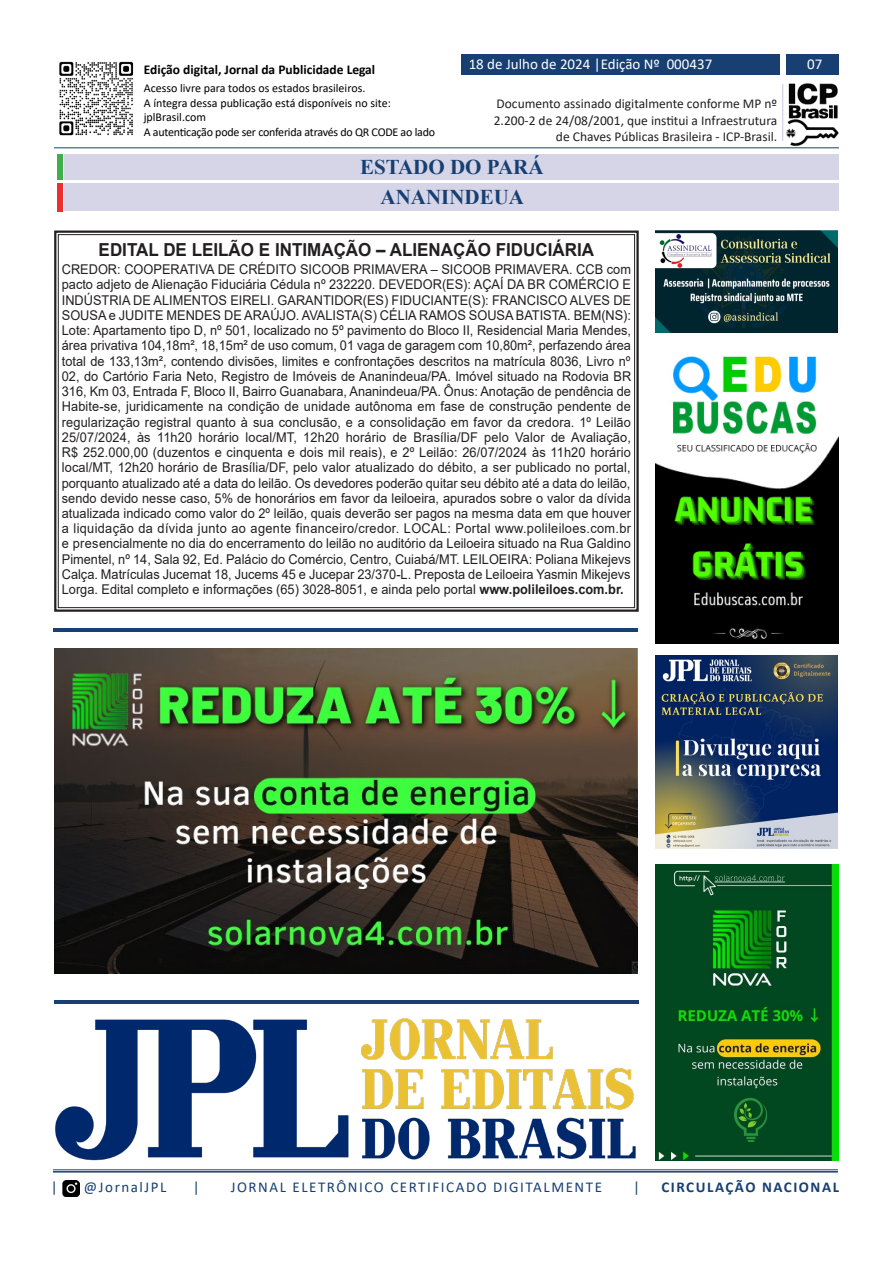
<style>
.page{position:relative;width:893px;height:1263px;background:#fff}
.page>*{position:absolute;margin:0;border:0;box-sizing:border-box;transform-origin:0 0}
.t1{font:700 21px/30.5px "Times New Roman";color:#173f72;text-align:center}
.t2{font:700 18px "Arial";color:#231f20;scale:.95 1}
.t3{font:15px "Calibri";letter-spacing:.105em;color:#173f72}
.t4{font:15px "Calibri";color:#fff}
.t5{font:700 15px "Calibri";letter-spacing:.105em;color:#173f72}
.t6{font:13.5px/15.3px "Arial";color:#231f20;text-align:justify;scale:.95 1}
.t7{font:13.5px/16.2px "Calibri";color:#231f20;text-align:right}
.t8{font:700 13.5px "Calibri";color:#000}
.t9{font:12px/14.4px "Calibri";color:#000}
.s1{font-weight:700}
</style>
<div class="page">
<img style="left:54px;top:649px;width:584px;height:325px">
<div style="left:54px;top:231px;width:585px;height:381px;border:2px solid #231f20"></div>
<img style="left:59px;top:61px;width:75px;height:75px">
<img style="left:783px;top:83px;width:56px;height:64px">
<hr style="left:782px;top:84px;width:1px;height:57px;background:#c7c7d9">
<div style="left:786px;top:54px;width:53px;height:21px;background:#173f72"></div>
<div style="left:461px;top:54px;width:319px;height:21px;background:#173f72"></div>
<hr style="left:54px;top:147px;width:785px;height:1px;background:#173f72">
<hr style="left:53px;top:1169px;width:785px;height:1px;background:#173f72">
<hr style="left:53px;top:1171px;width:785px;height:1px;background:#173f72">
<div style="left:57px;top:154px;width:6px;height:26px;background:#40ae49"></div>
<div style="left:65px;top:154px;width:774px;height:26px;background:#d5d5e7"></div>
<img style="left:655px;top:864px;width:184px;height:296px">
<img style="left:655px;top:231px;width:183px;height:101px">
<img style="left:655px;top:656px;width:183px;height:192px">
<img style="left:656px;top:356px;width:183px;height:287px">
<hr style="left:54px;top:628px;width:584px;height:3px;background:#173f72">
<div style="left:65px;top:184px;width:774px;height:27px;background:#d5d5e7"></div>
<div style="left:57px;top:184px;width:6px;height:28px;background:#ee2d2d"></div>
<img style="left:52px;top:983px;width:660px;height:214px">
<p class="t8" style="left:144px;top:60px;width:233px">Edição digital, Jornal da Publicidade Legal</p>
<p class="t9" style="left:144px;top:81px;width:293px">Acesso livre para todos os estados brasileiros.<br>A íntegra dessa publicação está disponíveis no site: jplBrasil.com<br>A autenticação pode ser conferida através do QR CODE ao lado</p>
<p class="t4" style="left:469px;top:54px;width:245px">18 de Julho de 2024 |Edição Nº 000437</p>
<p class="t4" style="left:807px;top:54px;width:17px">07</p>
<p class="t7" style="left:494px;top:95px;width:285px">Documento assinado digitalmente conforme MP nº<br>2.200-2 de 24/08/2001, que institui a Infraestrutura de Chaves Públicas Brasileira - ICP-Brasil.</p>
<h1 class="t1" style="left:360px;top:151px;width:185px">ESTADO DO PARÁ<br>ANANINDEUA</h1>
<h2 class="t2" style="left:99px;top:237px;width:523px">EDITAL DE LEILÃO E INTIMAÇÃO – ALIENAÇÃO FIDUCIÁRIA</h2>
<p class="t6" style="left:62px;top:262px;width:601px">CREDOR: COOPERATIVA DE CRÉDITO SICOOB PRIMAVERA – SICOOB PRIMAVERA. CCB com pacto adjeto de Alienação Fiduciária Cédula nº 232220. DEVEDOR(ES): AÇAÍ DA BR COMÉRCIO E INDÚSTRIA DE ALIMENTOS EIRELI. GARANTIDOR(ES) FIDUCIANTE(S): FRANCISCO ALVES DE SOUSA e JUDITE MENDES DE ARAÚJO. AVALISTA(S) CÉLIA RAMOS SOUSA BATISTA. BEM(NS):<br>Lote: Apartamento tipo D, nº 501, localizado no 5º pavimento do Bloco II, Residencial Maria Mendes, área privativa 104,18m², 18,15m² de uso comum, 01 vaga de garagem com 10,80m², perfazendo área total de 133,13m², contendo divisões, limites e confrontações descritos na matrícula 8036, Livro nº 02, do Cartório Faria Neto, Registro de Imóveis de Ananindeua/PA. Imóvel situado na Rodovia BR 316, Km 03, Entrada F, Bloco II, Bairro Guanabara, Ananindeua/PA. Ônus: Anotação de pendência de Habite-se, juridicamente na condição de unidade autônoma em fase de construção pendente de regularização registral quanto à sua conclusão, e a consolidação em favor da credora. 1º Leilão 25/07/2024, às 11h20 horário local/MT, 12h20 horário de Brasília/DF pelo Valor de Avaliação, R$ 252.000,00 (duzentos e cinquenta e dois mil reais), e 2º Leilão: 26/07/2024 às 11h20 horário local/MT, 12h20 horário de Brasília/DF, pelo valor atualizado do débito, a ser publicado no portal, porquanto atualizado até a data do leilão. Os devedores poderão quitar seu débito até a data do leilão, sendo devido nesse caso, 5% de honorários em favor da leiloeira, apurados sobre o valor da dívida atualizada indicado como valor do 2º leilão, quais deverão ser pagos na mesma data em que houver a liquidação da dívida junto ao agente financeiro/credor. LOCAL: Portal www.polileiloes.com.br e presencialmente no dia do encerramento do leilão no auditório da Leiloeira situado na Rua Galdino Pimentel, nº 14, Sala 92, Ed. Palácio do Comércio, Centro, Cuiabá/MT. LEILOEIRA: Poliana Mikejevs Calça. Matrículas Jucemat 18, Jucems 45 e Jucepar 23/370-L. Preposta de Leiloeira Yasmin Mikejevs Lorga. Edital completo e informações (65) 3028-8051, e ainda pelo portal <span class="s1">www.polileiloes.com.br.</span></p>
<p class="t3" style="left:51px;top:1177px;width:8px">|</p>
<p class="t3" style="left:84px;top:1177px;width:84px">@JornalJPL</p>
<p class="t3" style="left:193px;top:1177px;width:8px">|</p>
<p class="t3" style="left:231px;top:1177px;width:373px">JORNAL ELETRÔNICO CERTIFICADO DIGITALMENTE</p>
<p class="t3" style="left:633px;top:1177px;width:8px">|</p>
<p class="t5" style="left:661px;top:1177px;width:179px">CIRCULAÇÃO NACIONAL</p>
</div>
